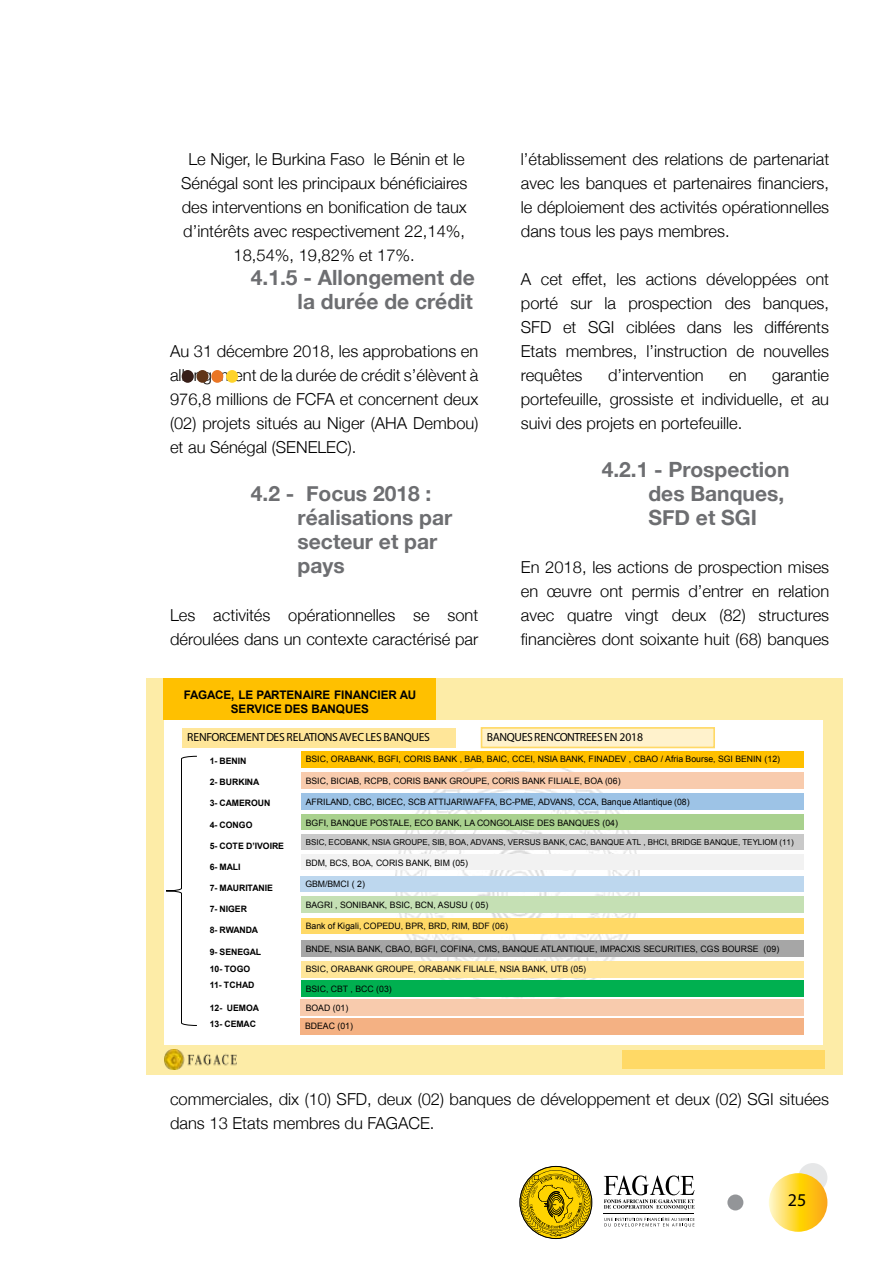
<style>
.page{position:relative;width:893px;height:1263px;background:#fff}
.page>*{position:absolute;margin:0;border:0;box-sizing:border-box;transform-origin:0 0}
.t1{font:700 21px/24px "Helvetica Neue";color:#6d6e71}
.t2{font:18px "Myriad Pro";color:#000}
.t3{font:300 16.5px/24px "Helvetica Neue";color:#000;text-align:justify}
.t4{font:700 12.45px/15px "Arial";letter-spacing:-.005em;color:#000;text-align:center}
.t5{font:11.85px "Myriad Pro";letter-spacing:-.025em;color:#000}
.t6{font:700 11.85px/14.1px "Arial";letter-spacing:-.005em;color:#000;text-align:center}
.t7{font:8.85px/18.9px "Arial";color:#000}
.t8{font:700 8.85px/17.2px "Arial";color:#000}
.t9{font:700 8.85px "Arial";letter-spacing:-.02em;color:#000}
.t10{font:8.1px "Arial";letter-spacing:.005em;color:#000}
.t11{font:700 7.35px/6.1px "Arial";letter-spacing:.01em;color:#000}
</style>
<div class="page">
<div style="left:798px;top:1163px;width:29px;height:29px;background:#e6e7e8;border-radius:50%"></div>
<svg style="left:769px;top:1173px;width:58px;height:59px;background:#fed23a"></svg>
<svg style="left:520px;top:1166px;width:72px;height:73px"></svg>
<hr style="left:603px;top:1213px;width:91px;height:1px;background:#000">
<svg style="left:604px;top:1175px;width:91px;height:34px"></svg>
<svg style="left:604px;top:1217px;width:90px;height:10px"></svg>
<div style="left:727px;top:1194px;width:16px;height:16px;background:#939598;border-radius:50%"></div>
<div style="left:226px;top:370px;width:12px;height:13px;background:#fed32b;border-radius:50%"></div>
<div style="left:211px;top:370px;width:12px;height:13px;background:#ea7625;border-radius:50%"></div>
<div style="left:196px;top:370px;width:12px;height:13px;background:#613518;border-radius:50%"></div>
<div style="left:182px;top:370px;width:12px;height:13px;background:#371e18;border-radius:50%"></div>
<div style="left:146px;top:678px;width:697px;height:397px;background:#fdeca7"></div>
<div style="left:164px;top:720px;width:658px;height:324px;background:#fff"></div>
<img style="left:396px;top:767px;width:244px;height:232px">
<img style="left:164px;top:1050px;width:73px;height:19px">
<div style="left:182px;top:728px;width:273px;height:19px;background:#ffe699"></div>
<div style="left:481px;top:727px;width:234px;height:21px;background:#fff2cc;border:2px solid #ffd966"></div>
<div style="left:622px;top:1051px;width:202px;height:18px;background:#ffd966"></div>
<svg style="left:166px;top:755px;width:31px;height:271px"></svg>
<div style="left:301px;top:772px;width:502px;height:16px;background:#f8cbad"></div>
<div style="left:301px;top:793px;width:502px;height:17px;background:#9dc3e6"></div>
<div style="left:301px;top:751px;width:502px;height:16px;background:#ffc000"></div>
<div style="left:301px;top:854px;width:502px;height:16px;background:#f2f2f2"></div>
<div style="left:301px;top:897px;width:502px;height:16px;background:#c5e0b4"></div>
<div style="left:301px;top:918px;width:502px;height:16px;background:#ffd966"></div>
<div style="left:301px;top:940px;width:502px;height:17px;background:#a6a6a6"></div>
<div style="left:301px;top:961px;width:502px;height:16px;background:#ffe699"></div>
<div style="left:301px;top:814px;width:502px;height:16px;background:#a9d18e"></div>
<div style="left:301px;top:834px;width:502px;height:15px;background:#c9c9c9"></div>
<div style="left:301px;top:981px;width:502px;height:16px;background:#00b050"></div>
<div style="left:164px;top:678px;width:272px;height:42px;background:#ffc000"></div>
<div style="left:300px;top:876px;width:503px;height:16px;background:#bdd7ee"></div>
<div style="left:300px;top:999px;width:503px;height:16px;background:#f8cbad"></div>
<div style="left:300px;top:1018px;width:503px;height:16px;background:#f4b183"></div>
<p class="t3" style="left:181px;top:146px;width:288px;text-align:center">Le Niger, le Burkina Faso le Bénin et le Sénégal sont les principaux bénéficiaires des interventions en bonification de taux d’intérêts avec respectivement 22,14%, 18,54%, 19,82% et 17%.</p>
<p class="t1" style="left:251px;top:266px;width:225px;text-align:right">4.1.5 - Allongement de la durée de crédit</p>
<p class="t3" style="left:170px;top:338px;width:310px">Au 31 décembre 2018, les approbations en allongement de la durée de crédit s’élèvent à 976,8 millions de FCFA et concernent deux (02) projets situés au Niger (AHA Dembou) et au Sénégal (SENELEC).</p>
<p class="t1" style="left:298px;top:482px;width:156px;text-indent:-47px">4.2 - Focus 2018 : réalisations par secteur et par pays</p>
<p class="t3" style="left:170px;top:602px;width:310px">Les activités opérationnelles se sont déroulées dans un contexte caractérisé par</p>
<p class="t3" style="left:521px;top:146px;width:310px">l’établissement des relations de partenariat avec les banques et partenaires financiers, le déploiement des activités opérationnelles dans tous les pays membres.</p>
<p class="t3" style="left:521px;top:266px;width:310px">A cet effet, les actions développées ont porté sur la prospection des banques, SFD et SGI ciblées dans les différents Etats membres, l’instruction de nouvelles requêtes</p>
<p class="t3" style="left:521px;top:362px;width:310px;text-indent:251px">garantie portefeuille, grossiste et individuelle, et au suivi des projets en portefeuille.</p>
<p class="t1" style="left:648px;top:458px;width:143px;text-indent:-47px">4.2.1 - Prospection des Banques,<br>SFD et SGI</p>
<p class="t3" style="left:521px;top:554px;width:310px">En 2018, les actions de prospection mises en œuvre ont permis d’entrer en relation avec quatre vingt deux (82) structures financières dont soixante huit (68) banques</p>
<p class="t3" style="left:608px;top:362px;width:97px">d’intervention</p>
<p class="t3" style="left:729px;top:362px;width:19px">en</p>
<p class="t11" style="left:199px;top:688px;width:203px">FAGACE 2.0 : Une nouvelle stratégie<br>construite autour des banques, pour une prospérité et une pérennité renouvelées</p>
<p class="t5" style="left:187px;top:730px;width:244px">RENFORCEMENT DES RELATIONS AVEC LES BANQUES</p>
<p class="t5" style="left:487px;top:730px;width:158px">BANQUES RENCONTREES EN 2018</p>
<p class="t8" style="left:210px;top:753px;width:38px">1- BENIN</p>
<p class="t8" style="left:210px;top:774px;width:51px">2- BURKINA</p>
<p class="t8" style="left:210px;top:795px;width:62px">3- CAMEROUN</p>
<p class="t8" style="left:210px;top:816px;width:44px">4- CONGO</p>
<p class="t8" style="left:210px;top:837px;width:76px">5- COTE D’IVOIRE</p>
<p class="t8" style="left:210px;top:858px;width:32px">6- MALI</p>
<p class="t9" style="left:210px;top:882px;width:65px">7- MAURITANIE</p>
<p class="t8" style="left:210px;top:901px;width:39px">7- NIGER</p>
<p class="t8" style="left:210px;top:922px;width:50px">8- RWANDA</p>
<p class="t8" style="left:210px;top:943px;width:53px">9- SENEGAL<br>10- TOGO</p>
<p class="t8" style="left:210px;top:976px;width:46px">11- TCHAD</p>
<p class="t8" style="left:210px;top:1000px;width:51px;line-height:15.9px">12- UEMOA<br>13- CEMAC</p>
<p class="t4" style="left:196px;top:688px;width:209px">LE FAGACE DEPUIS JANVIER 2018<br>A CE JOUR</p>
<p class="t6" style="left:184px;top:688px;width:234px">FAGACE, LE PARTENAIRE FINANCIER AU<br>SERVICE DES BANQUES</p>
<p class="t7" style="left:306px;top:750px;width:476px">BSIC, ORABANK, BGFI, CORIS BANK , BAB, BAIC, CCEI, NSIA BANK, FINADEV , CBAO / Afria Bourse, SGI BENIN (12)</p>
<p class="t7" style="left:306px;top:771px;width:316px">BSIC, BICIAB, RCPB, CORIS BANK GROUPE, CORIS BANK FILIALE, BOA (06)</p>
<p class="t7" style="left:306px;top:792px;width:385px">AFRILAND, CBC, BICEC, SCB ATTIJARIWAFFA, BC-PME, ADVANS, CCA, Banque Atlantique (08)</p>
<p class="t7" style="left:306px;top:813px;width:314px">BGFI, BANQUE POSTALE, ECO BANK, LA CONGOLAISE DES BANQUES (04)</p>
<p class="t10" style="left:306px;top:836px;width:489px">BSIC, ECOBANK, NSIA GROUPE, SIB, BOA, ADVANS, VERSUS BANK, CAC, BANQUE ATL , BHCI, BRIDGE BANQUE, TEYLIOM (11)</p>
<p class="t7" style="left:306px;top:853px;width:164px">BDM, BCS, BOA, CORIS BANK, BIM (05)</p>
<p class="t7" style="left:306px;top:895px;width:184px">BAGRI , SONIBANK, BSIC, BCN, ASUSU ( 05)</p>
<p class="t7" style="left:306px;top:917px;width:204px">Bank of Kigali, COPEDU, BPR, BRD, RIM, BDF (06)</p>
<p class="t7" style="left:306px;top:939px;width:475px">BNDE, NSIA BANK, CBAO, BGFI, COFINA, CMS, BANQUE ATLANTIQUE, IMPACXIS SECURITIES, CGS BOURSE (09)</p>
<p class="t7" style="left:306px;top:960px;width:282px">BSIC, ORABANK GROUPE, ORABANK FILIALE, NSIA BANK, UTB (05)</p>
<p class="t7" style="left:305px;top:874px;width:61px">GBM/BMCI ( 2)</p>
<p class="t7" style="left:306px;top:980px;width:87px">BSIC, CBT , BCC (03)</p>
<p class="t7" style="left:305px;top:998px;width:49px">BOAD (01)<br>BDEAC (01)</p>
<p class="t3" style="left:170px;top:1085px;width:660px">commerciales, dix (10) SFD, deux (02) banques de développement et deux (02) SGI situées dans 13 Etats membres du FAGACE.</p>
<p class="t2" style="left:788px;top:1189px;width:20px">25</p>
</div>
